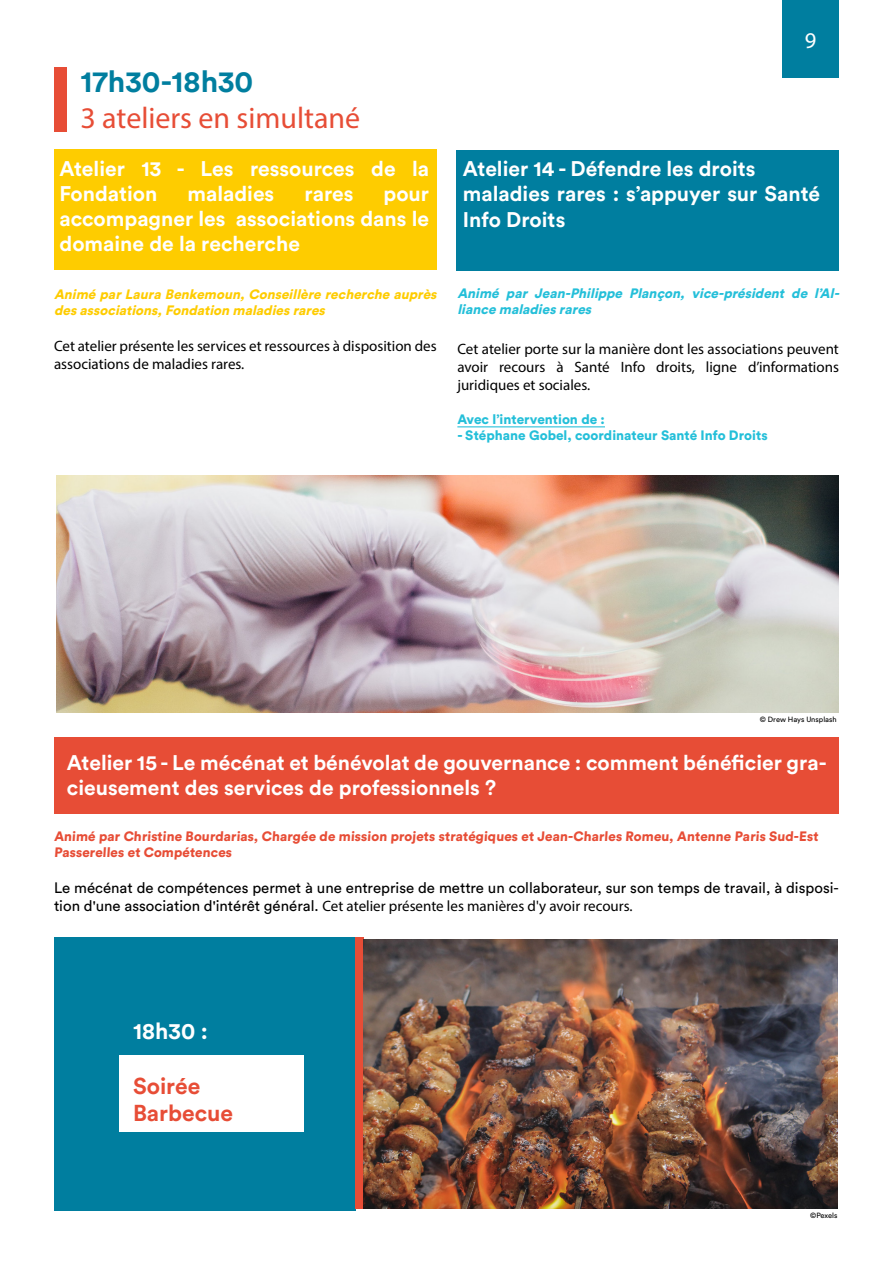
<style>
.page{position:relative;width:893px;height:1263px;background:#fff}
.page>*{position:absolute;margin:0;border:0;box-sizing:border-box;transform-origin:0 0}
.t1{font:30px "Myriad Pro";color:#e74d36}
.t2{font:700 30px "Circular Std";color:#007e9f}
.t3{font:700 22.8px/27.3px "Circular Std";color:#e74d36}
.t4{font:700 22.8px "Circular Std";color:#fff}
.t5{font:22.5px "Myriad Pro";color:#fff}
.t6{font:700 21px/25.2px "Circular Std";color:#fff}
.t7{font:15px/18px "Myriad Pro";color:#000}
.t8{font:15px "Circular Std";color:#000}
.t9{font:900 13.5px/16.2px "Circular Std";color:#e74d36}
.t10{font:italic 900 13.5px/16.2px "Circular Std";color:#fecc00}
.t11{font:italic 900 13.5px/16.2px "Circular Std";color:#24bfd9}
.t12{font:900 13.5px "Circular Std";color:#24bfd9}
.t13{font:7.5px "Circular Std";letter-spacing:-.005em;color:#000}
.s1{font-family:"Circular Std"}
.s2{color:#fff}
</style>
<div class="page">
<div style="left:782px;top:0;width:57px;height:77px;background:#007e9f"></div>
<div style="left:54px;top:937px;width:301px;height:273px;background:#007e9f"></div>
<div style="left:456px;top:150px;width:383px;height:121px;background:#007e9f"></div>
<hr style="left:457px;top:426px;width:148px;height:1px;background:#24bfd9">
<div style="left:54px;top:67px;width:13px;height:64px;background:#e74d36"></div>
<div style="left:54px;top:150px;width:383px;height:120px;background:#fecc00"></div>
<div style="left:54px;top:737px;width:785px;height:77px;background:#e74d36"></div>
<div style="left:119px;top:1054px;width:185px;height:77px;background:#fff"></div>
<div style="left:355px;top:937px;width:9px;height:272px;background:#e74d36"></div>
<img style="left:57px;top:475px;width:781px;height:237px">
<img style="left:364px;top:939px;width:474px;height:270px">
<h1 class="t2" style="left:81px;top:62px;width:174px">17h30-18h30</h1>
<h1 class="t1" style="left:81px;top:99px;width:281px">3 ateliers en simultané</h1>
<h3 class="t6" style="left:59px;top:155px;width:371px">Atelier 13 - Les ressources de la<br>Fondation</h3>
<h3 class="t6" style="left:187px;top:180px;width:88px">maladies</h3>
<h3 class="t6" style="left:304px;top:180px;width:51px">rares</h3>
<h3 class="t6" style="left:59px;top:180px;width:371px;text-align:justify;text-indent:324px">pour accompagner les associations dans le domaine de la recherche</h3>
<p class="t10" style="left:54px;top:285px;width:388px">Animé parLaura Benkemoun,Conseillère recherche auprès desassociations,Fondation maladiesrares</p>
<p class="t7" style="left:54px;top:336px;width:384px">Cet atelier présente les services et ressources à disposition des associations de maladies rares.</p>
<h3 class="t5" style="left:805px;top:26px;width:13px">9</h3>
<h3 class="t6" style="left:463px;top:156px;width:359px">Atelier 14 - Défendre les droits maladies rares : s’appuyer sur Santé<br>Info Droits</h3>
<p class="t11" style="left:457px;top:285px;width:387px">Animé par Jean-Philippe Plançon, vice-président de l’Al&shy;liance maladiesrares</p>
<p class="t7" style="left:457px;top:340px;width:383px;text-align:justify">Cet atelier porte sur la manière dont les associations peuvent avoir recours à Santé Info droits, ligne d’informations juridiques et sociales.</p>
<p class="t12" style="left:457px;top:410px;width:149px">Avec l’intervention de :</p>
<p class="t12" style="left:457px;top:427px;width:312px">- Stéphane Gobel, coordinateur Santé Info Droits</p>
<p class="t13" style="left:760px;top:714px;width:78px">© Drew Hays Unsplash</p>
<h3 class="t6" style="left:67px;top:749px;width:761px">Atelier 15 - Le mécénat et bénévolat de gouvernance : comment bénéficier gra&shy;cieusement des services de professionnels ?</h3>
<p class="t9" style="left:54px;top:827px;width:767px">Animé par Christine Bourdarias, Chargée de mission projets stratégiques et Jean-Charles Romeu, Antenne Paris Sud-Est<br>Passerelles et Compétences</p>
<p class="t8" style="left:54px;top:878px;width:786px">Le mécénat de compétences permet à une entreprise de mettre un collaborateur, sur son temps de travail, à disposi-</p>
<p class="t7" style="left:54px;top:896px;width:580px"><span class="s1">tion d'une association d'intérêt général.</span> Cet atelier présente les manières d'y avoir recours.</p>
<h2 class="t4" style="left:133px;top:1016px;width:76px">18h30 :</h2>
<h2 class="t3" style="left:133px;top:1072px;width:114px">Soirée<br>Barbecue<span class="s2">e</span></h2>
<p class="t13" style="left:810px;top:1211px;width:29px">©Pexels</p>
</div>
